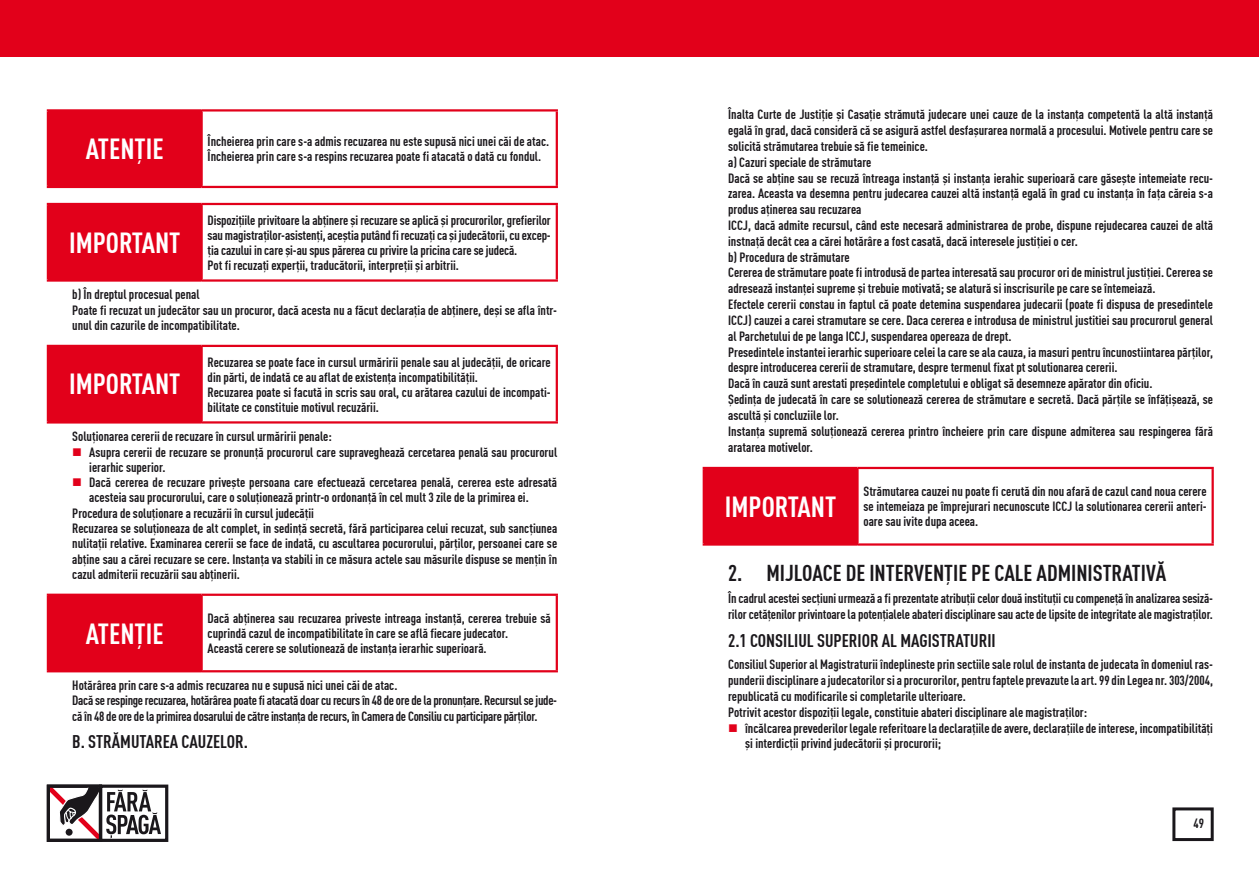
<style>
.page{position:relative;width:1259px;height:893px;background:#fff}
.page>*{position:absolute;margin:0;border:0;box-sizing:border-box;transform-origin:0 0}
.t1{font:28.5px "DIN Cond Bold Rom";color:#fff}
.t2{font:22.5px "DIN Cond Bold Rom";color:#1a171b}
.t3{font:18px "DIN Cond Bold Rom";color:#1a171b}
.t4{font:13.2px/15.9px "DIN Cond Bold Rom";color:#1a171b}
.t5{font:13.2px/15.3px "DIN Cond Bold Rom";letter-spacing:-.02em;color:#1a171b}
</style>
<div class="page">
<div style="left:0;top:0;width:629px;height:57px;background:#e2001a"></div>
<div style="left:99px;top:784px;width:69px;height:58px;border:3px solid #1a171b"></div>
<svg style="left:51px;top:785px;width:110px;height:55px"></svg>
<div style="left:65px;top:828px;width:8px;height:8px;background:#1a171b;border-radius:50%"></div>
<div style="left:64px;top:827px;width:10px;height:10px;border:2px solid #fff;border-radius:50%"></div>
<div style="left:47px;top:784px;width:55px;height:58px;border:3px solid #1a171b"></div>
<div style="left:629px;top:0;width:630px;height:57px;background:#e2001a"></div>
<div style="left:1172px;top:807px;width:41px;height:34px;border:3px solid #1a171b"></div>
<div style="left:704px;top:468px;width:153px;height:76px;background:#e2001a"></div>
<hr style="left:702px;top:467px;width:155px;height:2px;background:#e2001a">
<hr style="left:702px;top:469px;width:3px;height:74px;background:#e2001a">
<hr style="left:857px;top:467px;width:356px;height:2px;background:#e2001a">
<hr style="left:856px;top:469px;width:2px;height:74px;background:#e2001a">
<hr style="left:1211px;top:469px;width:2px;height:74px;background:#e2001a">
<hr style="left:702px;top:543px;width:155px;height:3px;background:#e2001a">
<hr style="left:857px;top:543px;width:356px;height:3px;background:#e2001a">
<div style="left:48px;top:110px;width:154px;height:77px;background:#e2001a"></div>
<hr style="left:47px;top:109px;width:155px;height:3px;background:#e2001a">
<hr style="left:47px;top:112px;width:2px;height:74px;background:#e2001a">
<hr style="left:202px;top:109px;width:356px;height:3px;background:#e2001a">
<hr style="left:200px;top:112px;width:3px;height:74px;background:#e2001a">
<hr style="left:556px;top:112px;width:2px;height:74px;background:#e2001a">
<hr style="left:47px;top:186px;width:155px;height:2px;background:#e2001a">
<hr style="left:202px;top:186px;width:356px;height:2px;background:#e2001a">
<div style="left:48px;top:204px;width:154px;height:77px;background:#e2001a"></div>
<hr style="left:47px;top:203px;width:155px;height:2px;background:#e2001a">
<hr style="left:47px;top:205px;width:2px;height:74px;background:#e2001a">
<hr style="left:202px;top:203px;width:356px;height:2px;background:#e2001a">
<hr style="left:200px;top:205px;width:3px;height:74px;background:#e2001a">
<hr style="left:556px;top:205px;width:2px;height:74px;background:#e2001a">
<hr style="left:47px;top:279px;width:155px;height:3px;background:#e2001a">
<hr style="left:202px;top:279px;width:356px;height:3px;background:#e2001a">
<div style="left:48px;top:346px;width:154px;height:76px;background:#e2001a"></div>
<hr style="left:47px;top:345px;width:155px;height:2px;background:#e2001a">
<hr style="left:47px;top:347px;width:2px;height:74px;background:#e2001a">
<hr style="left:202px;top:345px;width:356px;height:2px;background:#e2001a">
<hr style="left:200px;top:347px;width:3px;height:74px;background:#e2001a">
<hr style="left:556px;top:347px;width:2px;height:74px;background:#e2001a">
<hr style="left:47px;top:421px;width:155px;height:3px;background:#e2001a">
<hr style="left:202px;top:421px;width:356px;height:3px;background:#e2001a">
<div style="left:48px;top:595px;width:154px;height:76px;background:#e2001a"></div>
<hr style="left:47px;top:594px;width:155px;height:2px;background:#e2001a">
<hr style="left:47px;top:596px;width:2px;height:74px;background:#e2001a">
<hr style="left:202px;top:594px;width:356px;height:2px;background:#e2001a">
<hr style="left:200px;top:596px;width:3px;height:74px;background:#e2001a">
<hr style="left:556px;top:596px;width:2px;height:74px;background:#e2001a">
<hr style="left:47px;top:670px;width:155px;height:2px;background:#e2001a">
<hr style="left:202px;top:670px;width:356px;height:2px;background:#e2001a">
<h1 class="t1" style="left:86px;top:132px;width:12px">ATENŢIE</h1>
<p class="t4" style="left:208px;top:134px;width:343px;line-height:15px">Încheierea prin care s-a admis recuzarea nu este supusă nici unei căi de atac.<br>Încheierea prin care s-a respins recuzarea poate fi atacată o dată cu fondul.</p>
<p class="t4" style="left:208px;top:212px;width:345px;line-height:15px">Dispoziţiile privitoare la abţinere şi recuzare se aplică şi procurorilor, grefierilor sau magistraţilor-asistenţi, aceştia putând fi recuzaţi ca şi judecătorii, cu excep&shy;ţia cazului in care şi-au spus părerea cu privire la pricina care se judecă.<br>Pot fi recuzaţi experţii, traducătorii, interpreţii şi arbitrii.</p>
<p class="t4" style="left:72px;top:287px;width:486px;line-height:15.3px">b) În dreptul procesual penal<br>Poate fi recuzat un judecător sau un procuror, dacă acesta nu a făcut declaraţia de abţinere, deşi se afla într&shy;unul din cazurile de incompatibilitate.</p>
<h1 class="t1" style="left:69px;top:225px;width:14px">IMPORTANT</h1>
<p class="t4" style="left:208px;top:354px;width:345px;line-height:15px">Recuzarea se poate face in cursul urmăririi penale sau al judecăţii, de oricare din părti, de indată ce au aflat de existenţa incompatibilităţii.<br>Recuzarea poate si facută in scris sau oral, cu arătarea cazului de incompati&shy;bilitate ce constituie motivul recuzării.</p>
<p class="t4" style="left:72px;top:428px;width:261px">Soluţionarea cererii de recuzare în cursul urmăririi penale:</p>
<p class="t4" style="left:89px;top:444px;width:469px">Asupra cererii de recuzare se pronunţă procurorul care supraveghează cercetarea penală sau procurorul</p>
<p class="t4" style="left:89px;top:459px;width:78px">ierarhic superior.</p>
<p class="t4" style="left:89px;top:474px;width:469px">Dacă cererea de recuzare priveşte persoana care efectuează cercetarea penală, cererea este adresată</p>
<p class="t4" style="left:89px;top:489px;width:441px">acesteia sau procurorului, care o soluţionează printr-o ordonanţă în cel mult 3 zile de la primirea ei.</p>
<p class="t4" style="left:72px;top:505px;width:243px">Procedura de soluţionare a recuzării în cursul judecăţii</p>
<p class="t4" style="left:72px;top:520px;width:486px">Recuzarea se soluţioneaza de alt complet, in sedinţă secretă, fără participarea celui recuzat, sub sancţiunea</p>
<p class="t4" style="left:72px;top:535px;width:486px">nulitaţii relative. Examinarea cererii se face de indată, cu ascultarea pocurorului, părţilor, persoanei care se</p>
<p class="t4" style="left:72px;top:550px;width:486px">abţine sau a cărei recuzare se cere. Instanţa va stabili in ce măsura actele sau măsurile dispuse se menţin în</p>
<p class="t4" style="left:72px;top:566px;width:169px">cazul admiterii recuzării sau abţinerii.</p>
<h1 class="t1" style="left:69px;top:367px;width:14px">IMPORTANT</h1>
<h1 class="t1" style="left:86px;top:616px;width:12px">ATENŢIE</h1>
<p class="t4" style="left:208px;top:610px;width:345px;line-height:15px">Dacă abţinerea sau recuzarea priveste intreaga instanţă, cererea trebuie să cuprindă cazul de incompatibilitate în care se află fiecare judecator.<br>Această cerere se solutionează de instanţa ierarhic superioară.</p>
<p class="t5" style="left:72px;top:677px;width:486px">Hotărârea prin care s-a admis recuzarea nu e supusă nici unei căi de atac.<br>Dacă se respinge recuzarea, hotărârea poate fi atacată doar cu recurs în 48 de ore de la pronunţare. Recursul se jude&shy;că în 48 de ore de la primirea dosarului de către instanţa de recurs, în Camera de Consiliu cu participare părţilor.</p>
<h3 class="t3" style="left:72px;top:731px;width:177px">B. Strămutarea cauzelor.</h3>
<p class="t4" style="left:728px;top:106px;width:486px">Înalta Curte de Justiţie şi Casaţie strămută judecare unei cauze de la instanţa competentă la altă instanţă egală în grad, dacă consideră că se asigură astfel desfaşurarea normală a procesului. Motivele pentru care se solicită strămutarea trebuie să fie temeinice.<br>a) Cazuri speciale de strămutare<br>Dacă se abţine sau se recuză întreaga instanţă şi instanţa ierahic superioară care găseşte intemeiate recu&shy;zarea. Aceasta va desemna pentru judecarea cauzei altă instanţă egală în grad cu instanţa în faţa căreia s-a produs aţinerea sau recuzarea<br>ICCJ, dacă admite recursul, când este necesară administrarea de probe, dispune rejudecarea cauzei de altă instnaţă decât cea a cărei hotărâre a fost casată, dacă interesele justiţiei o cer.<br>b) Procedura de strămutare<br>Cererea de strămutare poate fi introdusă de partea interesată sau procuror ori de ministrul justiţiei. Cererea se adresează instanţei supreme şi trebuie motivată; se alatură si inscrisurile pe care se întemeiază.<br>Efectele cererii constau in faptul că poate detemina suspendarea judecarii (poate fi dispusa de presedintele ICCJ) cauzei a carei stramutare se cere. Daca cererea e introdusa de ministrul justitiei sau procurorul general al Parchetului de pe langa ICCJ, suspendarea opereaza de drept.<br>Presedintele instantei ierarhic superioare celei la care se ala cauza, ia masuri pentru încunostiintarea părţilor, despre introducerea cererii de stramutare, despre termenul fixat pt solutionarea cererii.<br>Dacă în cauză sunt arestati preşedintele completului e obligat să desemneze apărator din oficiu.<br>Şedinţa de judecată în care se solutionează cererea de strămutare e secretă. Dacă părţile se înfăţişează, se ascultă şi concluziile lor.<br>Instanţa supremă soluţionează cererea printro încheiere prin care dispune admiterea sau respingerea fără aratarea motivelor.</p>
<h1 class="t1" style="left:725px;top:489px;width:14px">IMPORTANT</h1>
<p class="t4" style="left:863px;top:484px;width:345px;line-height:15px;text-align:justify">Strămutarea cauzei nu poate fi cerută din nou afară de cazul cand noua cerere se intemeiaza pe împrejurari necunoscute ICCJ la solutionarea cererii anteri&shy;oare sau ivite dupa aceea.</p>
<h2 class="t2" style="left:728px;top:559px;width:151px">2. MIJLOACE DE INTER</h2>
<h2 class="t2" style="left:914px;top:559px;width:20px">VENŢIE</h2>
<h2 class="t2" style="left:971px;top:559px;width:141px">PE CALE ADMINISTRATI</h2>
<h2 class="t2" style="left:1146px;top:559px;width:22px">VĂ</h2>
<p class="t4" style="left:728px;top:590px;width:486px">În cadrul acestei secţiuni urmează a fi prezentate atribuţii celor două instituţii cu compeneţă în analizarea sesiză&shy;rilor cetăţenilor privintoare la potenţialele abateri disciplinare sau acte de lipsite de integritate ale magistraţilor.</p>
<h3 class="t3" style="left:728px;top:630px;width:269px">2.1 Consiliul Superior al Magistraturii</h3>
<p class="t4" style="left:728px;top:656px;width:486px">Consiliul Superior al Magistraturii îndeplineste prin sectiile sale rolul de instanta de judecata în domeniul ras&shy;punderii disciplinare a judecatorilor si a procurorilor, pentru faptele prevazute la art. 99 din Legea nr. 303/2004, republicată cu modificarile si completarile ulterioare.<br>Potrivit acestor dispoziţii legale, constituie abateri disciplinare ale magistraţilor:</p>
<p class="t4" style="left:745px;top:719px;width:469px">încălcarea prevederilor legale referitoare la declaraţiile de avere, declaraţiile de interese, incompatibilităţi şi interdicţii privind judecătorii şi procurorii;</p>
<p class="t4" style="left:1193px;top:815px;width:12px">49</p>
</div>
